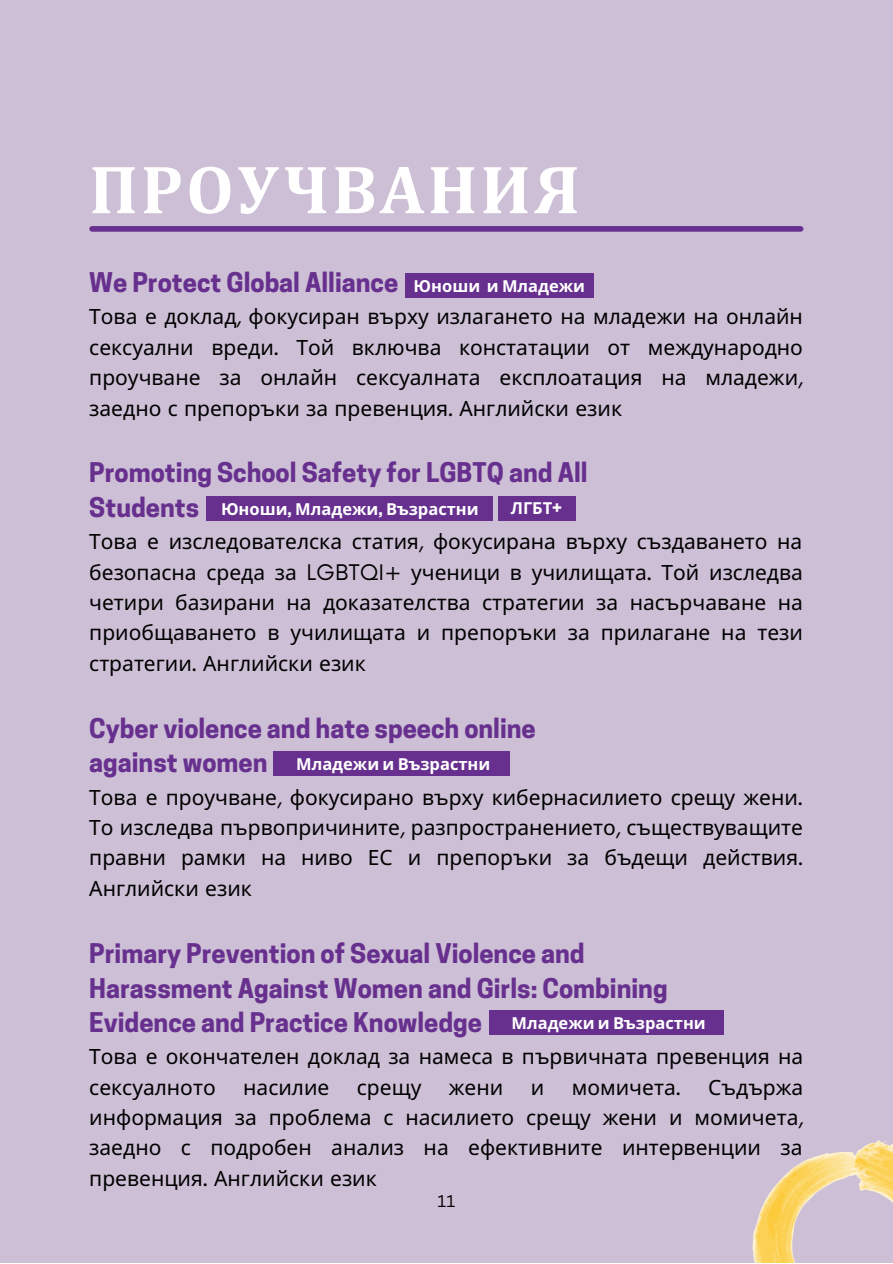
<style>
.page{position:relative;width:893px;height:1264px;background:#fff}
.page>*{position:absolute;margin:0;border:0;box-sizing:border-box;transform-origin:0 0}
.t1{font:700 69px "Cambria";letter-spacing:.04em;color:#fff}
.t2{font:700 25.5px/34.8px "Cooper Hewitt";color:#67308e}
.t3{font:21px/30.3px "Noto Sans";color:#000;text-align:justify}
.t4{font:700 16.5px "Noto Sans";color:#fff}
.t5{font:16.5px "Canva Sans";color:#000}
.s1{font-family:"Now"}
.s2{font-family:"Cooper Hewitt"}
</style>
<div class="page">
<div style="left:0;top:0;width:892px;height:1262px;background:#cdbfd6"></div>
<div style="left:92px;top:226px;width:708px;height:6px;background:#67308e"></div>
<div style="left:498px;top:496px;width:77px;height:24px;background:#67308e"></div>
<svg style="left:752px;top:1140px;width:140px;height:122px"></svg>
<div style="left:273px;top:751px;width:236px;height:24px;background:#67308e"></div>
<div style="left:489px;top:1010px;width:235px;height:24px;background:#67308e"></div>
<div style="left:405px;top:274px;width:188px;height:24px;background:#67308e"></div>
<div style="left:206px;top:496px;width:287px;height:24px;background:#67308e"></div>
<p class="t1" style="left:89px;top:148px;width:492px">ПРОУЧВАНИЯ</p>
<p class="t2" style="left:89px;top:268px;width:310px">We Protect Global Alliance</p>
<p class="t4" style="left:413px;top:274px;width:173px">Юноши и Младежи</p>
<p class="t3" style="left:89px;top:301px;width:715px">Това е доклад<span class="s1">,</span> фокусиран върху излагането на младежи на онлайн сексуални вреди<span class="s1">.</span> Той включва констатации от международно проучване за онлайн сексуалната експлоатация на младежи<span class="s1">, </span>заедно с препоръки за превенция<span class="s1">.</span> Английски език</p>
<p class="t2" style="left:89px;top:458px;width:500px">Promoting School Safety for LGBTQ and All<br>Students</p>
<p class="t4" style="left:510px;top:496px;width:53px">ЛГБТ<span class="s2">+</span></p>
<p class="t4" style="left:221px;top:497px;width:259px">Юноши<span class="s2">,</span> Младежи<span class="s2">,</span> Възрастни</p>
<p class="t3" style="left:89px;top:526px;width:715px">Това е изследователска статия<span class="s1">,</span> фокусирана върху създаването на безопасна среда за <span class="s1">LGBTQI+</span> ученици в училищата<span class="s1">.</span> Той изследва четири базирани на доказателства стратегии за насърчаване на приобщаването в училищата и препоръки за прилагане на тези стратегии<span class="s1">.</span> Английски език</p>
<p class="t2" style="left:89px;top:713px;width:448px">Cyber violence and hate speech online against women</p>
<p class="t4" style="left:296px;top:752px;width:196px">Младежи и Възрастни</p>
<p class="t3" style="left:89px;top:781px;width:715px">Това е проучване<span class="s1">,</span> фокусирано върху кибернасилието срещу жени<span class="s1">.<br></span>То изследва първопричините<span class="s1">,</span> разпространението<span class="s1">,</span> съществуващите правни рамки на ниво ЕС и препоръки за бъдещи действия<span class="s1">.<br></span>Английски език</p>
<p class="t2" style="left:89px;top:938px;width:580px">Primary Prevention of Sexual Violence and<br>Harassment Against Women and Girls: Combining<br>Evidence and Practice Knowledge</p>
<p class="t4" style="left:511px;top:1011px;width:196px">Младежи и Възрастни</p>
<p class="t3" style="left:89px;top:1040px;width:715px">Това е окончателен доклад за намеса в първичната превенция на сексуалното</p>
<p class="t3" style="left:89px;top:1071px;width:715px;text-indent:619px">Съдържа информация за проблема с насилието срещу жени и момичета<span class="s1">, </span>заедно с подробен анализ на ефективните интервенции за превенция<span class="s1">.</span> Английски език</p>
<p class="t3" style="left:243px;top:1071px;width:88px">насилие</p>
<p class="t3" style="left:357px;top:1071px;width:66px">срещу</p>
<p class="t3" style="left:449px;top:1071px;width:56px">жени</p>
<p class="t3" style="left:531px;top:1071px;width:15px">и</p>
<p class="t3" style="left:571px;top:1071px;width:110px">момичета<span class="s1">.</span></p>
<p class="t5" style="left:437px;top:1189px;width:19px">11</p>
</div>
